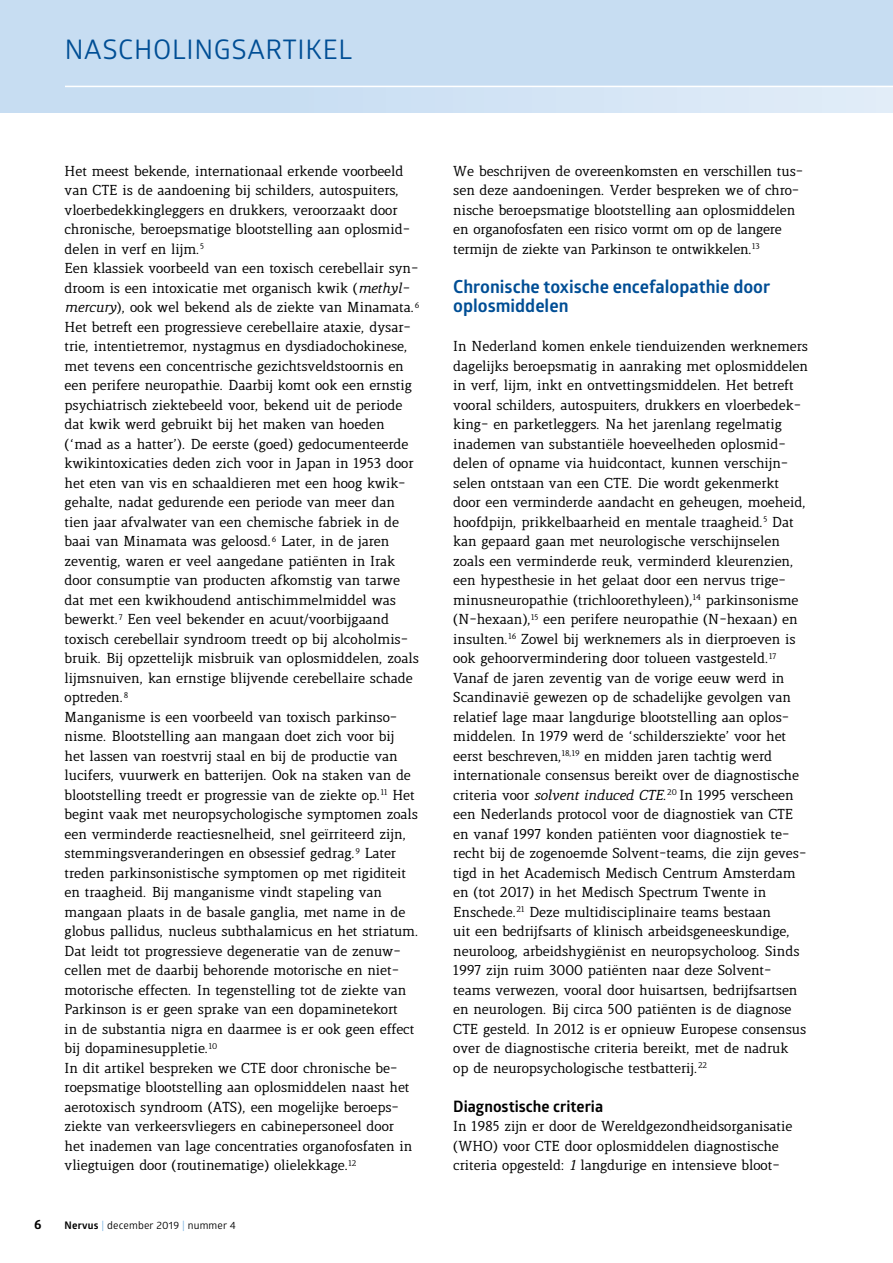
<style>
.page{position:relative;width:893px;height:1263px;background:#fff}
.page>*{position:absolute;margin:0;border:0;box-sizing:border-box;transform-origin:0 0}
.t1{font:27px "Glober";letter-spacing:.025em;color:#004e95}
.t2{font:700 18px/19.5px "Glober";color:#004e95}
.t3{font:700 15.75px "Glober";color:#000}
.t4{font:13.8px/19.5px "Lenga";color:#000}
.t5{font:700 13.5px "Glober";color:#000}
.t6{font:10.5px "Glober";letter-spacing:.02em;color:#000}
.s1{font-style:italic}
.s2{font-weight:700}
.s3{color:#86bae4}
</style>
<div class="page">
<div style="left:0;top:0;width:893px;height:113px;background:#c7ddf2"></div>
<img style="left:309px;top:87px;width:584px;height:26px">
<hr style="left:65px;top:86px;width:828px;height:1px;background:#fff">
<h1 class="t1" style="left:65px;top:30px;width:289px">NASCHOLINGSARTIKEL</h1>
<p class="t4" style="left:65px;top:162px;width:356px">Het meest bekende, internationaal erkende voorbeeld van CTE is de aandoening bij schilders, autospuiters, vloerbedekkingleggers en drukkers, veroorzaakt door chronische, beroepsmatige blootstelling aan oplosmid&shy;delen in verf en lijm.<sup>5<br></sup>Een klassiek voorbeeld van een toxisch cerebellair syn&shy;droom is een intoxicatie met organisch kwik (<span class="s1">methyl&shy;mercury</span>), ook wel bekend als de ziekte van Minamata.<sup>6<br></sup>Het betreft een progressieve cerebellaire ataxie, dysar&shy;trie, intentietremor, nystagmus en dysdiadochokinese, met tevens een concentrische gezichtsveldstoornis en een perifere neuropathie. Daarbij komt ook een ernstig psychiatrisch ziektebeeld voor, bekend uit de periode dat kwik werd gebruikt bij het maken van hoeden (‘mad as a hatter’). De eerste (goed) gedocumenteerde kwikintoxicaties deden zich voor in Japan in 1953 door het eten van vis en schaaldieren met een hoog kwik&shy;gehalte, nadat gedurende een periode van meer dan tien jaar afvalwater van een chemische fabriek in de baai van Minamata was geloosd.<sup>6</sup> Later, in de jaren zeventig, waren er veel aangedane patiënten in Irak door consumptie van producten afkomstig van tarwe dat met een kwikhoudend antischimmelmiddel was bewerkt.<sup>7</sup> Een veel bekender en acuut/voorbijgaand toxisch cerebellair syndroom treedt op bij alcoholmis&shy;bruik. Bij opzettelijk misbruik van oplosmiddelen, zoals lijmsnuiven, kan ernstige blijvende cerebellaire schade optreden.<sup>8<br></sup>Manganisme is een voorbeeld van toxisch parkinso&shy;nisme. Blootstelling aan mangaan doet zich voor bij<br>het lassen van roestvrij staal en bij de productie van lucifers, vuurwerk en batterijen. Ook na staken van de blootstelling treedt er progressie van de ziekte op.<sup>11</sup> Het begint vaak met neuropsychologische symptomen zoals een verminderde reactiesnelheid, snel geïrriteerd zijn, stemmingsveranderingen en obsessief gedrag.<sup>9</sup> Later treden parkinsonistische symptomen op met rigiditeit en traagheid. Bij manganisme vindt stapeling van mangaan plaats in de basale ganglia, met name in de globus pallidus, nucleus subthalamicus en het striatum.<br>Dat leidt tot progressieve degeneratie van de zenuw&shy;cellen met de daarbij behorende motorische en niet&shy;motorische effecten. In tegenstelling tot de ziekte van Parkinson is er geen sprake van een dopaminetekort<br>in de substantia nigra en daarmee is er ook geen effect bij dopaminesuppletie.<sup>10<br></sup>In dit artikel bespreken we CTE door chronische be&shy;roepsmatige blootstelling aan oplosmiddelen naast het aerotoxisch syndroom (ATS), een mogelijke beroeps&shy;ziekte van verkeersvliegers en cabinepersoneel door<br>het inademen van lage concentraties organofosfaten in vliegtuigen door (routinematige) olielekkage.<sup>12</sup></p>
<p class="t4" style="left:453px;top:162px;width:351px">We beschrijven de overeenkomsten en verschillen tus&shy;sen deze aandoeningen. Verder bespreken we of chro&shy;nische beroepsmatige blootstelling aan oplosmiddelen en organofosfaten een risico vormt om op de langere termijn de ziekte van Parkinson te ontwikkelen.<sup>13</sup></p>
<h2 class="t2" style="left:453px;top:276px;width:318px">Chronische toxische encefalopathie door oplosmiddelen</h2>
<p class="t4" style="left:453px;top:337px;width:356px">In Nederland komen enkele tienduizenden werknemers dagelijks beroepsmatig in aanraking met oplosmiddelen in verf, lijm, inkt en ontvettingsmiddelen. Het betreft vooral schilders, autospuiters, drukkers en vloerbedek&shy;king- en parketleggers. Na het jarenlang regelmatig inademen van substantiële hoeveelheden oplosmid&shy;delen of opname via huidcontact, kunnen verschijn&shy;selen ontstaan van een CTE. Die wordt gekenmerkt door een verminderde aandacht en geheugen, moeheid, hoofdpijn, prikkelbaarheid en mentale traagheid.<sup>5</sup> Dat kan gepaard gaan met neurologische verschijnselen zoals een verminderde reuk, verminderd kleurenzien, een hypesthesie in het gelaat door een nervus trige&shy;minusneuropathie (trichloorethyleen),<sup>14</sup> parkinsonisme (N-hexaan),<sup>15</sup> een perifere neuropathie (N-hexaan) en insulten.<sup>16</sup> Zowel bij werknemers als in dierproeven is ook gehoorvermindering door tolueen vastgesteld.<sup>17<br></sup>Vanaf de jaren zeventig van de vorige eeuw werd in Scandinavië gewezen op de schadelijke gevolgen van relatief lage maar langdurige blootstelling aan oplos&shy;middelen. In 1979 werd de ‘schildersziekte’ voor het eerst beschreven,<sup>18,19</sup> en midden jaren tachtig werd internationale consensus bereikt over de diagnostische criteria voor <span class="s1">solvent induced CTE</span>.<sup>20</sup> In 1995 verscheen een Nederlands protocol voor de diagnostiek van CTE en vanaf 1997 konden patiënten voor diagnostiek te&shy;recht bij de zogenoemde Solvent-teams, die zijn geves&shy;tigd in het Academisch Medisch Centrum Amsterdam en (tot 2017) in het Medisch Spectrum Twente in Enschede.<sup>21</sup> Deze multidisciplinaire teams bestaan<br>uit een bedrijfsarts of klinisch arbeidsgeneeskundige, neuroloog, arbeidshygiënist en neuropsycholoog. Sinds 1997 zijn ruim 3000 patiënten naar deze Solvent&shy;teams verwezen, vooral door huisartsen, bedrijfsartsen en neurologen. Bij circa 500 patiënten is de diagnose CTE gesteld. In 2012 is er opnieuw Europese consensus over de diagnostische criteria bereikt, met de nadruk<br>op de neuropsychologische testbatterij.<sup>22</sup></p>
<p class="t3" style="left:453px;top:1095px;width:151px">Diagnostische criteria</p>
<p class="t4" style="left:453px;top:1117px;width:341px">In 1985 zijn er door de Wereldgezondheidsorganisatie (WHO) voor CTE door oplosmiddelen diagnostische criteria opgesteld: <span class="s1">1</span> langdurige en intensieve bloot-</p>
<p class="t5" style="left:34px;top:1214px;width:9px">6</p>
<p class="t6" style="left:65px;top:1218px;width:173px"><span class="s2">Nervus</span> <span class="s3">|</span> december 2019 <span class="s3">|</span> nummer 4</p>
</div>
